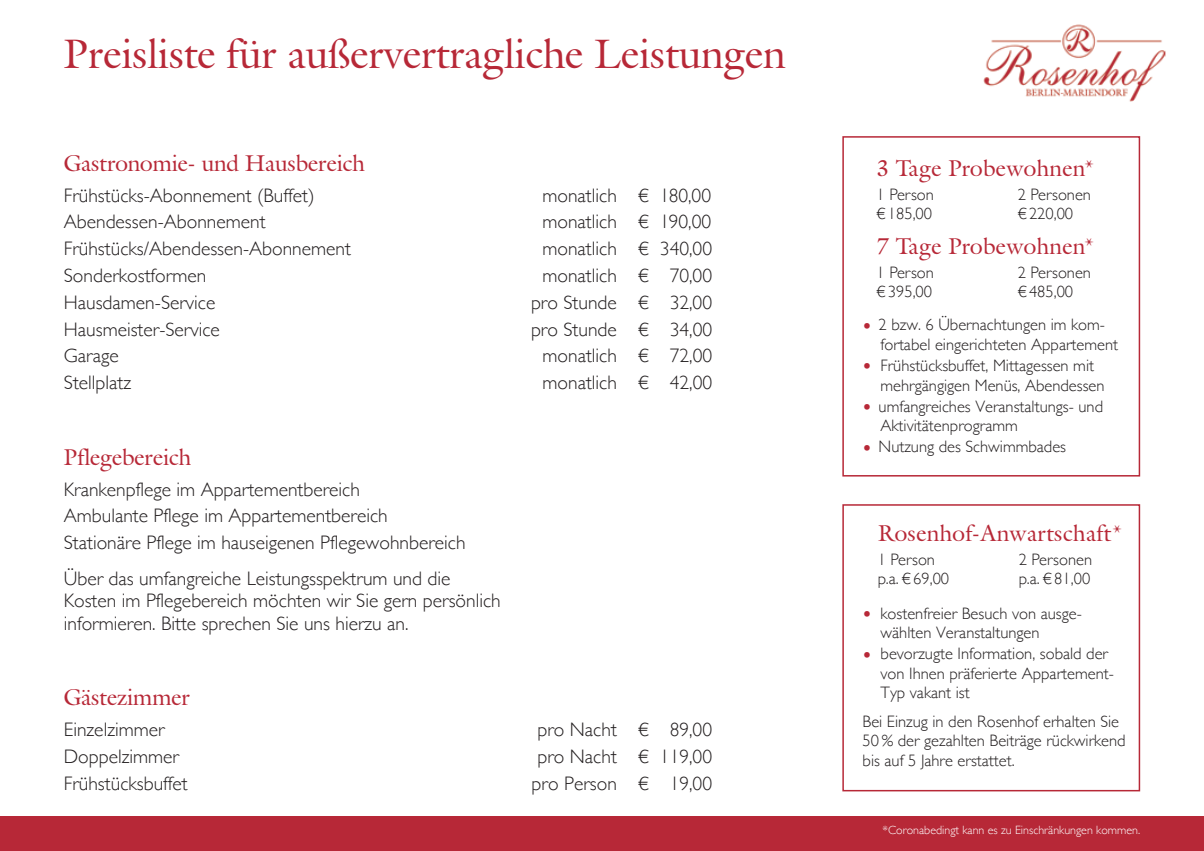
<style>
.page{position:relative;width:1204px;height:851px;background:#fff}
.page>*{position:absolute;margin:0;border:0;box-sizing:border-box;transform-origin:0 0}
.t1{font:40.5px "Galliard IT Cby BT";color:#b72837}
.t2{font:22.5px "Galliard IT Cby BT";letter-spacing:.02em;color:#b72837}
.t3{font:22.5px "Galliard IT Cby BT";color:#b72837}
.t4{font:300 19.5px/26.7px "Gill Sans";color:#231f20}
.t5{font:300 16.5px/19.5px "Gill Sans";color:#231f20}
.t6{font:300 12px "Gill Sans";color:#fff}
.s1{font-size:19.5px}
.s2{font-family:"Helvetica";font-weight:400;font-size:25.5px;color:#b72837}
</style>
<div class="page">
<img style="left:983px;top:24px;width:182px;height:78px">
<div style="left:0;top:816px;width:1203px;height:34px;background:#b72837"></div>
<div style="left:842px;top:136px;width:298px;height:340px;border:2px solid #b72837"></div>
<div style="left:842px;top:504px;width:298px;height:287px;border:2px solid #b72837"></div>
<h1 class="t1" style="left:64px;top:28px;width:723px">Preisliste für außervertragliche Leistungen</h1>
<p class="t3" style="left:64px;top:148px;width:302px">Gastronomie- und Hausbereich</p>
<p class="t4" style="left:64px;top:181px;width:252px">Frühstücks-Abonnement (Buffet)</p>
<p class="t4" style="left:542px;top:181px;width:170px">monatlich € 180,00</p>
<p class="t4" style="left:64px;top:208px;width:203px">Abendessen-Abonnement</p>
<p class="t4" style="left:542px;top:208px;width:170px">monatlich € 190,00</p>
<p class="t4" style="left:64px;top:234px;width:289px">Frühstücks/Abendessen-Abonnement</p>
<p class="t4" style="left:542px;top:234px;width:171px">monatlich € 340,00</p>
<p class="t4" style="left:64px;top:261px;width:144px">Sonderkostformen</p>
<p class="t4" style="left:542px;top:261px;width:171px">monatlich € 70,00</p>
<p class="t4" style="left:64px;top:288px;width:153px">Hausdamen-Service</p>
<p class="t4" style="left:531px;top:288px;width:183px">pro Stunde € 32,00</p>
<p class="t4" style="left:64px;top:315px;width:158px">Hausmeister-Service</p>
<p class="t4" style="left:531px;top:315px;width:183px">pro Stunde € 34,00</p>
<p class="t4" style="left:64px;top:341px;width:56px">Garage</p>
<p class="t4" style="left:542px;top:341px;width:171px">monatlich € 72,00</p>
<p class="t4" style="left:64px;top:368px;width:69px">Stellplatz</p>
<p class="t4" style="left:542px;top:368px;width:171px">monatlich € 42,00</p>
<p class="t3" style="left:64px;top:442px;width:129px">Pflegebereich</p>
<p class="t4" style="left:64px;top:475px;width:403px">Krankenpflege im Appartementbereich<br>Ambulante Pflege im Appartementbereich<br>Stationäre Pflege im hauseigenen Pflegewohnbereich</p>
<p class="t4" style="left:64px;top:566px;width:438px;line-height:22.5px">Über das umfangreiche Leistungsspektrum und die<br>Kosten im Pflegebereich möchten wir Sie gern persönlich informieren. Bitte sprechen Sie uns hierzu an.</p>
<p class="t3" style="left:64px;top:682px;width:127px">Gästezimmer</p>
<p class="t4" style="left:64px;top:715px;width:102px">Einzelzimmer</p>
<p class="t4" style="left:537px;top:715px;width:176px">pro Nacht € 89,00</p>
<p class="t4" style="left:64px;top:742px;width:117px">Doppelzimmer</p>
<p class="t4" style="left:537px;top:742px;width:176px">pro Nacht € 119,00</p>
<p class="t4" style="left:64px;top:769px;width:125px">Frühstücksbuffet</p>
<p class="t4" style="left:531px;top:769px;width:182px">pro Person € 19,00</p>
<p class="t2" style="left:876px;top:153px;width:219px">3 Tage Probewohnen<span class="s1">*</span></p>
<p class="t5" style="left:876px;top:184px;width:59px">1 Person</p>
<p class="t5" style="left:1017px;top:184px;width:75px">2 Personen</p>
<p class="t5" style="left:876px;top:203px;width:57px">€ 185,00</p>
<p class="t5" style="left:1017px;top:203px;width:57px">€ 220,00</p>
<p class="t2" style="left:876px;top:231px;width:219px">7 Tage Probewohnen<span class="s1">*</span></p>
<p class="t5" style="left:876px;top:262px;width:59px">1 Person</p>
<p class="t5" style="left:1017px;top:262px;width:75px">2 Personen</p>
<p class="t5" style="left:876px;top:281px;width:57px">€ 395,00</p>
<p class="t5" style="left:1017px;top:281px;width:57px">€ 485,00</p>
<p class="t5" style="left:880px;top:314px;width:239px;text-indent:-18px"><span class="s2">•</span> 2 bzw. 6 Übernachtungen im kom&shy;fortabel eingerichteten Appartement</p>
<p class="t5" style="left:880px;top:355px;width:225px;text-indent:-18px"><span class="s2">•</span> Frühstücksbuffet, Mittagessen mit mehrgängigen Menüs, Abendessen</p>
<p class="t5" style="left:880px;top:395px;width:224px;text-indent:-18px"><span class="s2">•</span> umfangreiches Veranstaltungs- und<br>Aktivitätenprogramm</p>
<p class="t5" style="left:862px;top:436px;width:205px"><span class="s2">•</span> Nutzung des Schwimmbades</p>
<p class="t2" style="left:877px;top:518px;width:246px">Rosenhof-Anwartschaft<span class="s1">*</span></p>
<p class="t5" style="left:877px;top:548px;width:59px">1 Person</p>
<p class="t5" style="left:1018px;top:548px;width:75px">2 Personen</p>
<p class="t5" style="left:877px;top:568px;width:73px">p.a. € 69,00</p>
<p class="t5" style="left:1018px;top:568px;width:73px">p.a. € 81,00</p>
<p class="t5" style="left:880px;top:602px;width:203px;text-indent:-18px"><span class="s2">•</span> kostenfreier Besuch von ausge&shy;wählten Veranstaltungen</p>
<p class="t5" style="left:880px;top:643px;width:235px;text-indent:-18px"><span class="s2">•</span> bevorzugte Information, sobald der von Ihnen präferierte Appartement-<br>Typ vakant ist</p>
<p class="t5" style="left:862px;top:710px;width:264px">Bei Einzug in den Rosenhof erhalten Sie<br>50 % der gezahlten Beiträge rückwirkend bis auf 5 Jahre erstattet.</p>
<p class="t6" style="left:882px;top:820px;width:259px">*Coronabedingt kann es zu Einschränkungen kommen.</p>
</div>
